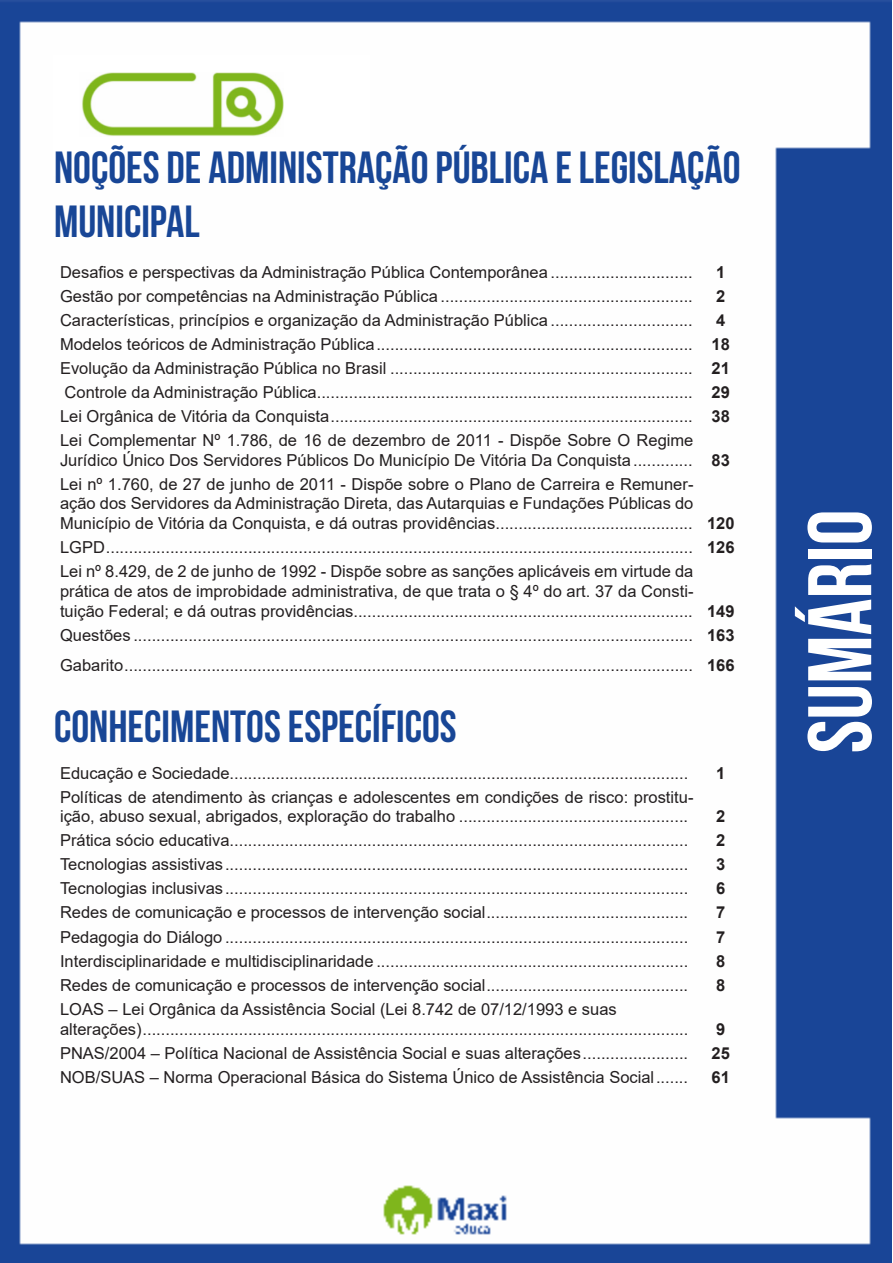
<style>
.page{position:relative;width:893px;height:1263px;background:#fff}
.page>*{position:absolute;margin:0;border:0;box-sizing:border-box;transform-origin:0 0}
.t1{font:700 90px "Bebas Neue";color:#fff}
.t2{font:700 45px/54px "Bebas Neue";color:#184696}
.ALTERNATIVAS{font:16.5px/19.8px "Arial";color:#231f20}
.TÍTULO_MATÉRIA{font:16.5px "Arial";color:#231f20}
.ALTERNATIVAS-2{font:700 16.5px "Arial";color:#231f20}
.TÍTULO_MATÉRIA-2{font:700 16.5px "Arial";color:#231f20}
</style>
<div class="page">
<img style="left:0;top:0;width:892px;height:1263px">
<div style="left:53px;top:55px;width:317px;height:121px;background:#fff"></div>
<img style="left:82px;top:72px;width:201px;height:64px">
<p class="t2" style="left:54px;top:139px;width:688px">NOÇÕES DE ADMINISTRAÇÃO PÚBLICA E LEGISLAÇÃO<br>MUNICIPAL</p>
<p class="TÍTULO_MATÉRIA" style="left:60px;top:260px;width:634px">Desafios e perspectivas da Administração Pública Contemporânea ...............................</p>
<p class="TÍTULO_MATÉRIA-2" style="left:716px;top:260px;width:11px">1</p>
<p class="ALTERNATIVAS" style="left:60px;top:286px;width:634px">Gestão por competências na Administração Pública .......................................................</p>
<p class="ALTERNATIVAS-2" style="left:716px;top:284px;width:11px">2</p>
<p class="ALTERNATIVAS" style="left:60px;top:310px;width:634px">Características, princípios e organização da Administração Pública ...............................</p>
<p class="ALTERNATIVAS-2" style="left:716px;top:308px;width:11px">4</p>
<p class="ALTERNATIVAS" style="left:60px;top:334px;width:634px">Modelos teóricos de Administração Pública.....................................................................</p>
<p class="ALTERNATIVAS-2" style="left:712px;top:332px;width:20px">18</p>
<p class="ALTERNATIVAS" style="left:60px;top:358px;width:634px">Evolução da Administração Pública no Brasil ..................................................................</p>
<p class="ALTERNATIVAS-2" style="left:712px;top:356px;width:20px">21</p>
<p class="ALTERNATIVAS" style="left:65px;top:382px;width:630px">Controle da Administração Pública..................................................................................</p>
<p class="ALTERNATIVAS-2" style="left:712px;top:380px;width:20px">29</p>
<p class="ALTERNATIVAS" style="left:60px;top:406px;width:634px">Lei Orgânica de Vitória da Conquista...............................................................................</p>
<p class="ALTERNATIVAS-2" style="left:712px;top:404px;width:20px">38</p>
<p class="ALTERNATIVAS" style="left:60px;top:430px;width:635px">Lei Complementar Nº 1.786, de 16 de dezembro de 2011 - Dispõe Sobre O Regime<br>Jurídico Único Dos Servidores Públicos Do Município De Vitória Da Conquista.............</p>
<p class="ALTERNATIVAS-2" style="left:712px;top:448px;width:20px">83</p>
<p class="ALTERNATIVAS" style="left:60px;top:474px;width:635px;text-align:justify">Lei nº 1.760, de 27 de junho de 2011 - Dispõe sobre o Plano de Carreira e Remuner&shy;ação dos Servidores da Administração Direta, das Autarquias e Fundações Públicas do Município de Vitória da Conquista, e dá outras providências...........................................</p>
<p class="ALTERNATIVAS-2" style="left:707px;top:512px;width:29px">120</p>
<p class="ALTERNATIVAS" style="left:60px;top:537px;width:634px">LGPD................................................................................................................................</p>
<p class="ALTERNATIVAS-2" style="left:707px;top:536px;width:29px">126</p>
<p class="ALTERNATIVAS" style="left:60px;top:561px;width:635px;text-align:justify">Lei nº 8.429, de 2 de junho de 1992 - Dispõe sobre as sanções aplicáveis em virtude da prática de atos de improbidade administrativa, de que trata o § 4º do art. 37 da Consti&shy;tuição Federal; e dá outras providências..........................................................................</p>
<p class="ALTERNATIVAS-2" style="left:707px;top:599px;width:29px">149</p>
<p class="ALTERNATIVAS" style="left:60px;top:625px;width:634px">Questões ..........................................................................................................................</p>
<p class="ALTERNATIVAS-2" style="left:707px;top:623px;width:29px">163</p>
<p class="ALTERNATIVAS" style="left:60px;top:655px;width:634px">Gabarito............................................................................................................................</p>
<p class="ALTERNATIVAS-2" style="left:707px;top:653px;width:29px">166</p>
<p class="t2" style="left:54px;top:699px;width:404px">CONHECIMENTOS ESPECÍFICOS</p>
<p class="ALTERNATIVAS" style="left:60px;top:763px;width:630px">Educação e Sociedade....................................................................................................</p>
<p class="ALTERNATIVAS-2" style="left:716px;top:761px;width:11px">1</p>
<p class="ALTERNATIVAS" style="left:60px;top:787px;width:635px">Políticas de atendimento às crianças e adolescentes em condições de risco: prostitu&shy;ição, abuso sexual, abrigados, exploração do trabalho ..................................................</p>
<p class="ALTERNATIVAS-2" style="left:716px;top:805px;width:11px">2</p>
<p class="ALTERNATIVAS" style="left:60px;top:830px;width:630px">Prática sócio educativa....................................................................................................</p>
<p class="ALTERNATIVAS-2" style="left:716px;top:829px;width:11px">2</p>
<p class="ALTERNATIVAS" style="left:60px;top:854px;width:630px">Tecnologias assistivas.....................................................................................................</p>
<p class="ALTERNATIVAS-2" style="left:716px;top:853px;width:11px">3</p>
<p class="ALTERNATIVAS" style="left:60px;top:879px;width:630px">Tecnologias inclusivas.....................................................................................................</p>
<p class="ALTERNATIVAS-2" style="left:716px;top:877px;width:11px">6</p>
<p class="ALTERNATIVAS" style="left:60px;top:903px;width:630px">Redes de comunicação e processos de intervenção social............................................</p>
<p class="ALTERNATIVAS-2" style="left:716px;top:901px;width:11px">7</p>
<p class="ALTERNATIVAS" style="left:60px;top:927px;width:630px">Pedagogia do Diálogo .....................................................................................................</p>
<p class="ALTERNATIVAS-2" style="left:716px;top:925px;width:11px">7</p>
<p class="ALTERNATIVAS" style="left:60px;top:951px;width:630px">Interdisciplinaridade e multidisciplinaridade ....................................................................</p>
<p class="ALTERNATIVAS-2" style="left:716px;top:949px;width:11px">8</p>
<p class="ALTERNATIVAS" style="left:60px;top:975px;width:630px">Redes de comunicação e processos de intervenção social............................................</p>
<p class="ALTERNATIVAS-2" style="left:716px;top:973px;width:11px">8</p>
<p class="ALTERNATIVAS" style="left:60px;top:999px;width:558px">LOAS – Lei Orgânica da Assistência Social (Lei 8.742 de 07/12/1993 e suas</p>
<p class="ALTERNATIVAS" style="left:60px;top:1019px;width:630px">alterações).......................................................................................................................</p>
<p class="ALTERNATIVAS-2" style="left:716px;top:1017px;width:11px">9</p>
<p class="ALTERNATIVAS" style="left:60px;top:1043px;width:630px">PNAS/2004 – Política Nacional de Assistência Social e suas alterações.......................</p>
<p class="ALTERNATIVAS-2" style="left:712px;top:1041px;width:20px">25</p>
<p class="ALTERNATIVAS" style="left:60px;top:1067px;width:630px">NOB/SUAS – Norma Operacional Básica do Sistema Único de Assistência Social.......</p>
<p class="ALTERNATIVAS-2" style="left:712px;top:1065px;width:20px">61</p>
<h1 class="t1" style="left:791px;top:753px;width:245px;rotate:-90deg">SUMÁRIO</h1>
</div>
